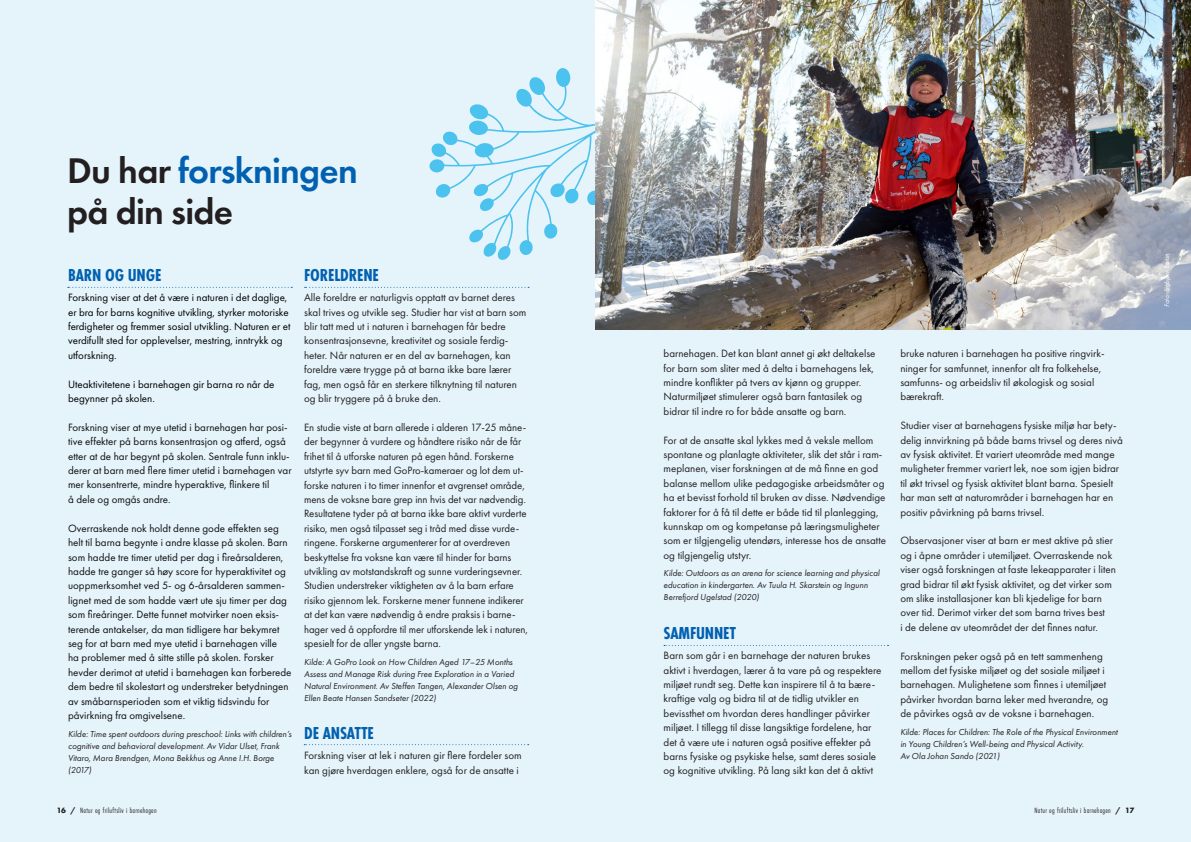
<style>
.page{position:relative;width:1191px;height:842px;background:#e5f4fb}
.page>*{position:absolute;margin:0;border:0;box-sizing:border-box;transform-origin:0 0}
.t1{font:600 37px/40.6px "Futura PT";letter-spacing:-.02em;color:#231f20}
.t2{font:700 18px "Futura PT Cond";letter-spacing:-.01em;color:#0161b0}
.t3{font:11px/14.4px "Futura PT";color:#231f20}
.t4{font:11px/14.4px "Futura PT";color:#0f0f0f}
.t5{font:11px/14.4px "Futura PT";color:#000}
.t6{font:italic 9px/12px "Futura PT";color:#231f20}
.t7{font:8px "Futura PT Cond";letter-spacing:.03em;color:#231f20}
.t8{font:italic 6.8px "Futura PT";color:#fff}
.s1{color:#0161b0}
.s2{font-family:"Futura PT";font-weight:700}
</style>
<div class="page">
<svg style="left:68px;top:287px;width:224px;height:1px"></svg>
<svg style="left:305px;top:287px;width:224px;height:1px"></svg>
<svg style="left:304px;top:744px;width:225px;height:1px"></svg>
<svg style="left:664px;top:645px;width:224px;height:1px"></svg>
<svg style="left:430px;top:68px;width:165px;height:192px"></svg>
<img style="left:595px;top:0;width:596px;height:329px">
<h1 class="t1" style="left:67px;top:150px;width:292px">Du har <span class="s1">forskningen </span>på din side</h1>
<h2 class="t2" style="left:68px;top:265px;width:95px">BARN OG UNGE</h2>
<p class="t5" style="left:68px;top:290px;width:224px">Forskning viser at det å være i naturen i det daglige, er bra for barns kognitive utvikling, styrker motoriske ferdigheter og fremmer sosial utvikling. Naturen er et verdifullt sted for opplevelser, mestring, inntrykk og utforskning.</p>
<p class="t5" style="left:68px;top:377px;width:208px">Uteaktivitetene i barnehagen gir barna ro når de begynner på skolen.</p>
<p class="t4" style="left:68px;top:420px;width:225px">Forskning viser at mye utetid i barnehagen har posi&shy;tive effekter på barns konsentrasjon og atferd, også etter at de har begynt på skolen. Sentrale funn inklu&shy;derer at barn med flere timer utetid i barnehagen var mer konsentrerte, mindre hyperaktive, flinkere til<br>å dele og omgås andre.</p>
<p class="t4" style="left:68px;top:521px;width:225px">Overraskende nok holdt denne gode effekten seg helt til barna begynte i andre klasse på skolen. Barn som hadde tre timer utetid per dag i fireårsalderen, hadde tre ganger så høy score for hyperaktivitet og uoppmerksomhet ved 5- og 6-årsalderen sammen&shy;lignet med de som hadde vært ute sju timer per dag som fireåringer. Dette funnet motvirker noen eksis&shy;terende antakelser, da man tidligere har bekymret seg for at barn med mye utetid i barnehagen ville<br>ha problemer med å sitte stille på skolen. Forsker hevder derimot at utetid i barnehagen kan forberede dem bedre til skolestart og understreker betydningen av småbarnsperioden som et viktig tidsvindu for påvirkning fra omgivelsene.</p>
<p class="t6" style="left:68px;top:727px;width:225px">Kilde: Time spent outdoors during preschool: Links with children’s cognitive and behavioral development. Av Vidar Ulset, Frank Vitaro, Mara Brendgen, Mona Bekkhus og Anne I.H. Borge (2017)</p>
<h2 class="t2" style="left:304px;top:265px;width:76px">FORELDRENE</h2>
<p class="t3" style="left:304px;top:290px;width:224px">Alle foreldre er naturligvis opptatt av barnet deres skal trives og utvikle seg. Studier har vist at barn som blir tatt med ut i naturen i barnehagen får bedre konsentrasjonsevne, kreativitet og sosiale ferdig&shy;heter. Når naturen er en del av barnehagen, kan foreldre være trygge på at barna ikke bare lærer fag, men også får en sterkere tilknytning til naturen og blir tryggere på å bruke den.</p>
<p class="t3" style="left:304px;top:420px;width:225px">En studie viste at barn allerede i alderen 17-25 måne&shy;der begynner å vurdere og håndtere risiko når de får frihet til å utforske naturen på egen hånd. Forskerne utstyrte syv barn med GoPro-kameraer og lot dem ut&shy;forske naturen i to timer innenfor et avgrenset område, mens de voksne bare grep inn hvis det var nødvendig.<br>Resultatene tyder på at barna ikke bare aktivt vurderte risiko, men også tilpasset seg i tråd med disse vurde&shy;ringene. Forskerne argumenterer for at overdreven beskyttelse fra voksne kan være til hinder for barns utvikling av motstandskraft og sunne vurderingsevner.<br>Studien understreker viktigheten av å la barn erfare risiko gjennom lek. Forskerne mener funnene indikerer at det kan være nødvendig å endre praksis i barne&shy;hager ved å oppfordre til mer utforskende lek i naturen, spesielt for de aller yngste barna.</p>
<p class="t6" style="left:304px;top:655px;width:215px">Kilde: A GoPro Look on How Children Aged 17–25 Months Assess and Manage Risk during Free Exploration in a Varied Natural Environment. Av Steffen Tangen, Alexander Olsen og Ellen Beate Hansen Sandseter (2022)</p>
<h2 class="t2" style="left:304px;top:723px;width:71px">DE ANSATTE</h2>
<p class="t3" style="left:304px;top:748px;width:219px">Forskning viser at lek i naturen gir flere fordeler som kan gjøre hverdagen enklere, også for de ansatte i</p>
<p class="t3" style="left:663px;top:346px;width:213px">barnehagen. Det kan blant annet gi økt deltakelse for barn som sliter med å delta i barnehagens lek, mindre konflikter på tvers av kjønn og grupper.<br>Naturmiljøet stimulerer også barn fantasilek og bidrar til indre ro for både ansatte og barn.</p>
<p class="t3" style="left:663px;top:433px;width:224px">For at de ansatte skal lykkes med å veksle mellom spontane og planlagte aktiviteter, slik det står i ram&shy;meplanen, viser forskningen at de må finne en god balanse mellom ulike pedagogiske arbeidsmåter og ha et bevisst forhold til bruken av disse. Nødvendige faktorer for å få til dette er både tid til planlegging, kunnskap om og kompetanse på læringsmuligheter som er tilgjengelig utendørs, interesse hos de ansatte og tilgjengelig utstyr.</p>
<p class="t6" style="left:663px;top:567px;width:218px">Kilde: Outdoors as an arena for science learning and physical education in kindergarten. Av Tuula H. Skarstein og Ingunn<br>Berrefjord Ugelstad (2020)</p>
<h2 class="t2" style="left:663px;top:623px;width:74px">SAMFUNNET</h2>
<p class="t3" style="left:663px;top:648px;width:219px">Barn som går i en barnehage der naturen brukes aktivt i hverdagen, lærer å ta vare på og respektere miljøet rundt seg. Dette kan inspirere til å ta bære&shy;kraftige valg og bidra til at de tidlig utvikler en bevissthet om hvordan deres handlinger påvirker miljøet. I tillegg til disse langsiktige fordelene, har det å være ute i naturen også positive effekter på barns fysiske og psykiske helse, samt deres sosiale og kognitive utvikling. På lang sikt kan det å aktivt</p>
<p class="t3" style="left:900px;top:346px;width:206px">bruke naturen i barnehagen ha positive ringvirk&shy;ninger for samfunnet, innenfor alt fra folkehelse, samfunns- og arbeidsliv til økologisk og sosial bærekraft.</p>
<p class="t3" style="left:900px;top:418px;width:224px">Studier viser at barnehagens fysiske miljø har bety&shy;delig innvirkning på både barns trivsel og deres nivå av fysisk aktivitet. Et variert uteområde med mange muligheter fremmer variert lek, noe som igjen bidrar til økt trivsel og fysisk aktivitet blant barna. Spesielt har man sett at naturområder i barnehagen har en positiv påvirkning på barns trivsel.</p>
<p class="t3" style="left:900px;top:533px;width:217px">Observasjoner viser at barn er mest aktive på stier og i åpne områder i utemiljøet. Overraskende nok viser også forskningen at faste lekeapparater i liten grad bidrar til økt fysisk aktivitet, og det virker som om slike installasjoner kan bli kjedelige for barn over tid. Derimot virker det som barna trives best<br>i de delene av uteområdet der det finnes natur.</p>
<p class="t3" style="left:900px;top:649px;width:209px">Forskningen peker også på en tett sammenheng mellom det fysiske miljøet og det sosiale miljøet i barnehagen. Mulighetene som finnes i utemiljøet påvirker hvordan barna leker med hverandre, og de påvirkes også av de voksne i barnehagen.</p>
<p class="t6" style="left:900px;top:726px;width:219px">Kilde: Places for Children: The Role of the Physical Environment in Young Children’s Well-being and Physical Activity.<br>Av Ola Johan Sando (2021)</p>
<p class="t7" style="left:57px;top:806px;width:101px"><span class="s2">16 /</span> Natur og friluftsliv i barnehagen</p>
<p class="t7" style="left:1034px;top:806px;width:101px">Natur og friluftsliv i barnehagen <span class="s2">/ 17</span></p>
<p class="t8" style="left:1163px;top:307px;width:55px;rotate:-90deg">Foto: Sigbjørn Bøtun</p>
</div>
